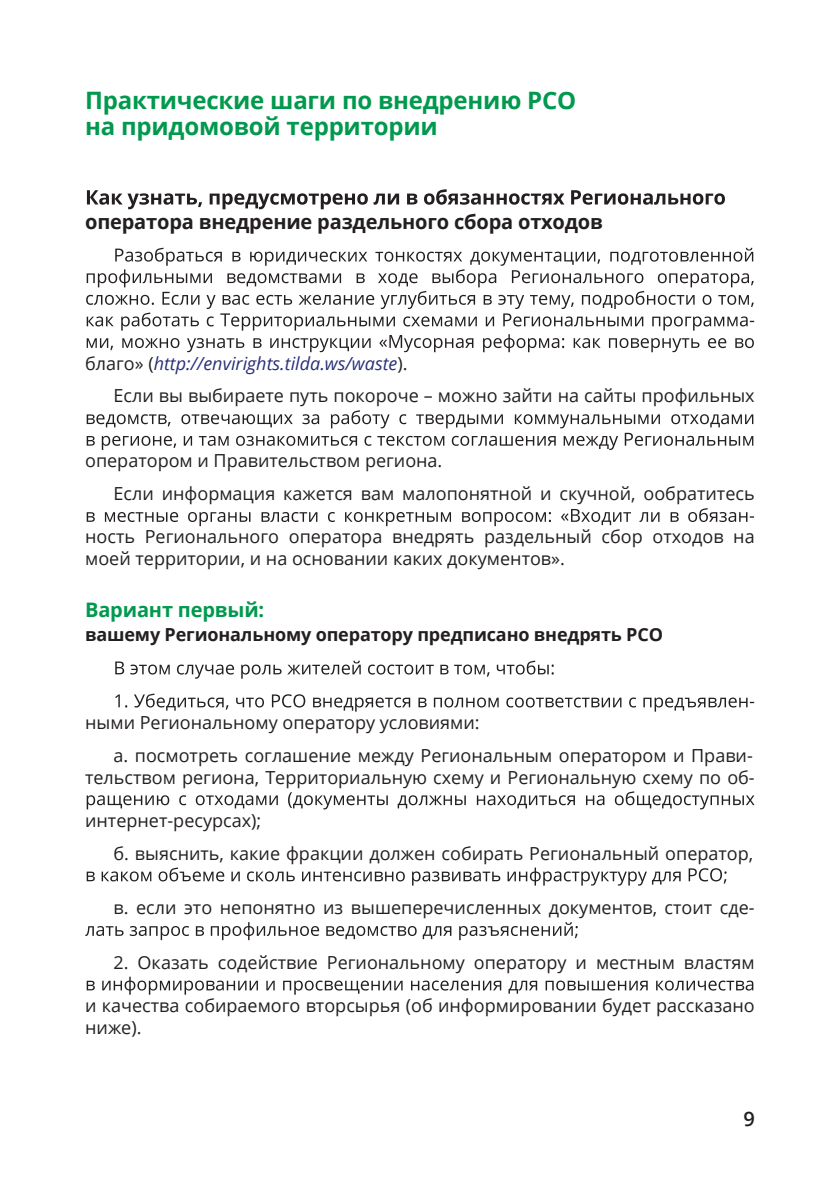
<style>
.page{position:relative;width:840px;height:1191px;background:#fff}
.page>*{position:absolute;margin:0;border:0;box-sizing:border-box;transform-origin:0 0}
.t1{font:700 24px/26px "Open Sans";letter-spacing:-.01em;color:#00994e}
.t2{font:700 20px "Open Sans";letter-spacing:-.01em;color:#231f20}
.t3{font:700 20px "Open Sans";letter-spacing:-.01em;color:#00994e}
.t4{font:600 20px "Open Sans";color:#231f20}
.t5{font:18px/33px "Open Sans";color:#231f20}
.t6{font:700 18px "Open Sans";letter-spacing:-.01em;color:#231f20}
.s1{font-style:italic;color:#29317a}
</style>
<div class="page">
<svg style="left:87px;top:189px;width:637px;height:20px"></svg>
<svg style="left:86px;top:248px;width:667px;height:104px"></svg>
<svg style="left:87px;top:410px;width:666px;height:40px"></svg>
<svg style="left:87px;top:508px;width:666px;height:18px"></svg>
<svg style="left:115px;top:660px;width:438px;height:18px"></svg>
<svg style="left:115px;top:693px;width:638px;height:18px"></svg>
<svg style="left:87px;top:791px;width:667px;height:18px"></svg>
<svg style="left:87px;top:867px;width:639px;height:18px"></svg>
<svg style="left:85px;top:922px;width:492px;height:18px"></svg>
<svg style="left:87px;top:976px;width:666px;height:18px"></svg>
<h1 class="t1" style="left:85px;top:87px;width:492px">Практические шаги по внедрению РСО на придомовой территории</h1>
<p class="t2" style="left:85px;top:207px;width:519px">оператора внедрение раздельного сбора отходов</p>
<p class="t5" style="left:113px;top:346px;width:642px;text-indent:-28px">благо» (<span class="s1">http://envirights.tilda.ws/waste</span>).<br>Если вы выбираете путь покороче – можно зайти на сайты профильных</p>
<p class="t5" style="left:113px;top:444px;width:642px;text-indent:-28px">оператором и Правительством региона.<br>Если информация кажется вам малопонятной и скучной, ообратитесь</p>
<p class="t5" style="left:85px;top:525px;width:670px;line-height:21.6px">ность Регионального оператора внедрять раздельный сбор отходов на моей территории, и на основании каких документов».</p>
<p class="t3" style="left:85px;top:596px;width:181px">Вариант первый:</p>
<p class="t6" style="left:85px;top:622px;width:579px">вашему Региональному оператору предписано внедрять РСО</p>
<p class="t5" style="left:113px;top:705px;width:640px;text-indent:-28px">ными Региональному оператору условиями:<br>а. посмотреть соглашение между Региональным оператором и Прави-</p>
<p class="t5" style="left:85px;top:760px;width:670px">тельством региона, Территориальную схему и Региональную схему по об-</p>
<p class="t5" style="left:113px;top:803px;width:641px;text-indent:-28px">интернет-ресурсах);<br>б. выяснить, какие фракции должен собирать Региональный оператор,</p>
<p class="t5" style="left:113px;top:890px;width:642px">в. если это непонятно из вышеперечисленных документов, стоит сде-</p>
<p class="t5" style="left:113px;top:945px;width:642px">2. Оказать содействие Региональному оператору и местным властям</p>
<p class="t5" style="left:85px;top:994px;width:670px;line-height:21.6px">и качества собираемого вторсырья (об информировании будет рассказано ниже).</p>
<p class="t4" style="left:743px;top:1105px;width:13px">9</p>
</div>
